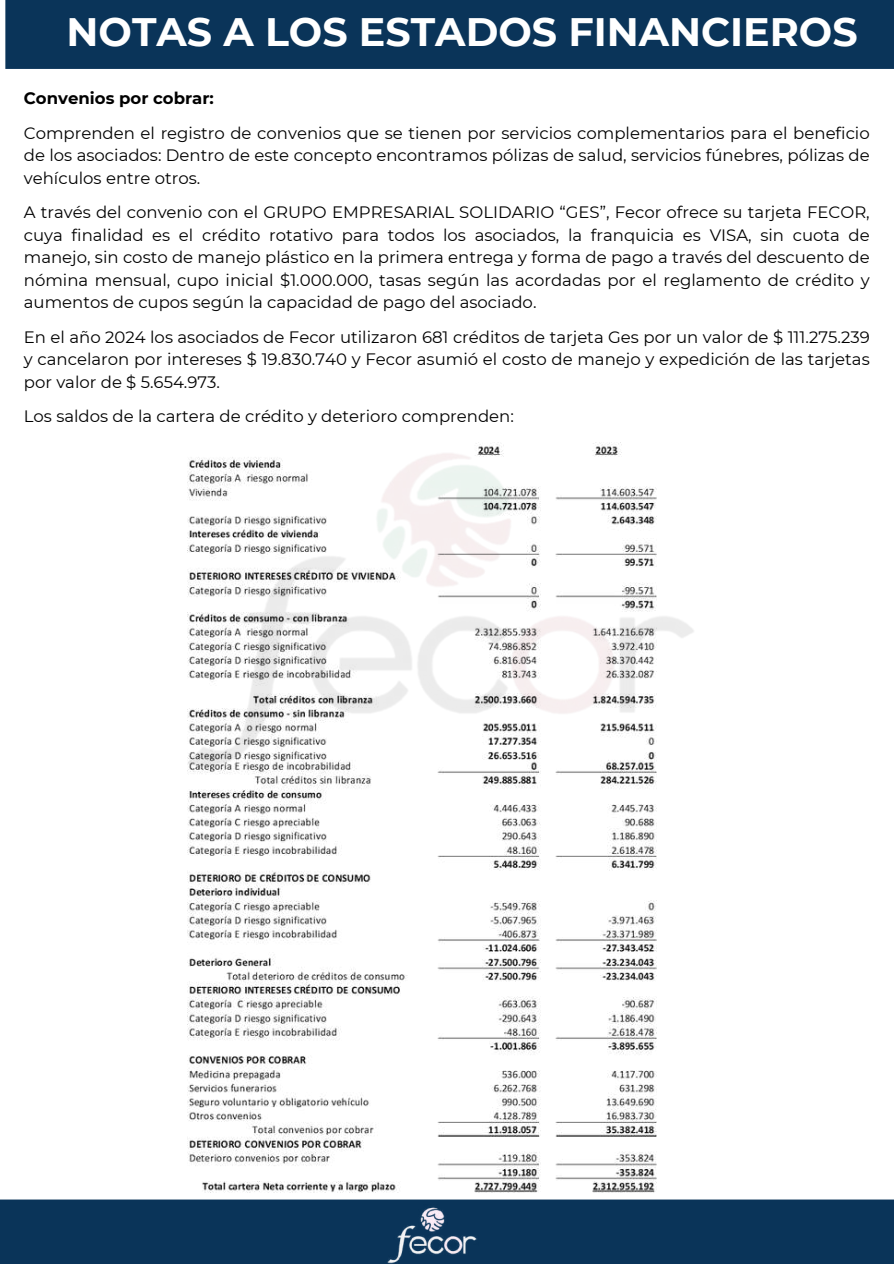
<style>
.page{position:relative;width:894px;height:1264px;background:#fff}
.page>*{position:absolute;margin:0;border:0;box-sizing:border-box;transform-origin:0 0}
.t1{font:700 39.6px "Montserrat";color:#fff}
.t2{font:16.5px/22.5px "Montserrat";color:#000;text-align:justify}
.t3{font:700 16.5px "Montserrat";color:#000}
</style>
<div class="page">
<div style="left:0;top:1199px;width:893px;height:64px;background:#0a3459"></div>
<div style="left:5px;top:0;width:888px;height:69px;background:#0a3459"></div>
<img style="left:373px;top:1199px;width:116px;height:64px">
<img style="left:187px;top:442px;width:469px;height:750px">
<h1 class="t1" style="left:67px;top:8px;width:792px">NOTAS A LOS ESTADOS FINANCIEROS</h1>
<p class="t3" style="left:24px;top:88px;width:191px">Convenios por cobrar:</p>
<p class="t2" style="left:24px;top:121px;width:847px">Comprenden el registro de convenios que se tienen por servicios complementarios para el beneficio de los asociados: Dentro de este concepto encontramos pólizas de salud, servicios fúnebres, pólizas de vehículos entre otros.</p>
<p class="t2" style="left:24px;top:201px;width:847px">A través del convenio con el GRUPO EMPRESARIAL SOLIDARIO “GES”, Fecor ofrece su tarjeta FECOR, cuya finalidad es el crédito rotativo para todos los asociados, la franquicia es VISA, sin cuota de manejo, sin costo de manejo plástico en la primera entrega y forma de pago a través del descuento de nómina mensual, cupo inicial $1.000.000, tasas según las acordadas por el reglamento de crédito y aumentos de cupos según la capacidad de pago del asociado.</p>
<p class="t2" style="left:24px;top:325px;width:847px">En el año 2024 los asociados de Fecor utilizaron 681 créditos de tarjeta Ges por un valor de $ 111.275.239 y cancelaron por intereses $ 19.830.740 y Fecor asumió el costo de manejo y expedición de las tarjetas por valor de $ 5.654.973.</p>
<p class="t2" style="left:24px;top:405px;width:491px">Los saldos de la cartera de crédito y deterioro comprenden:</p>
</div>
